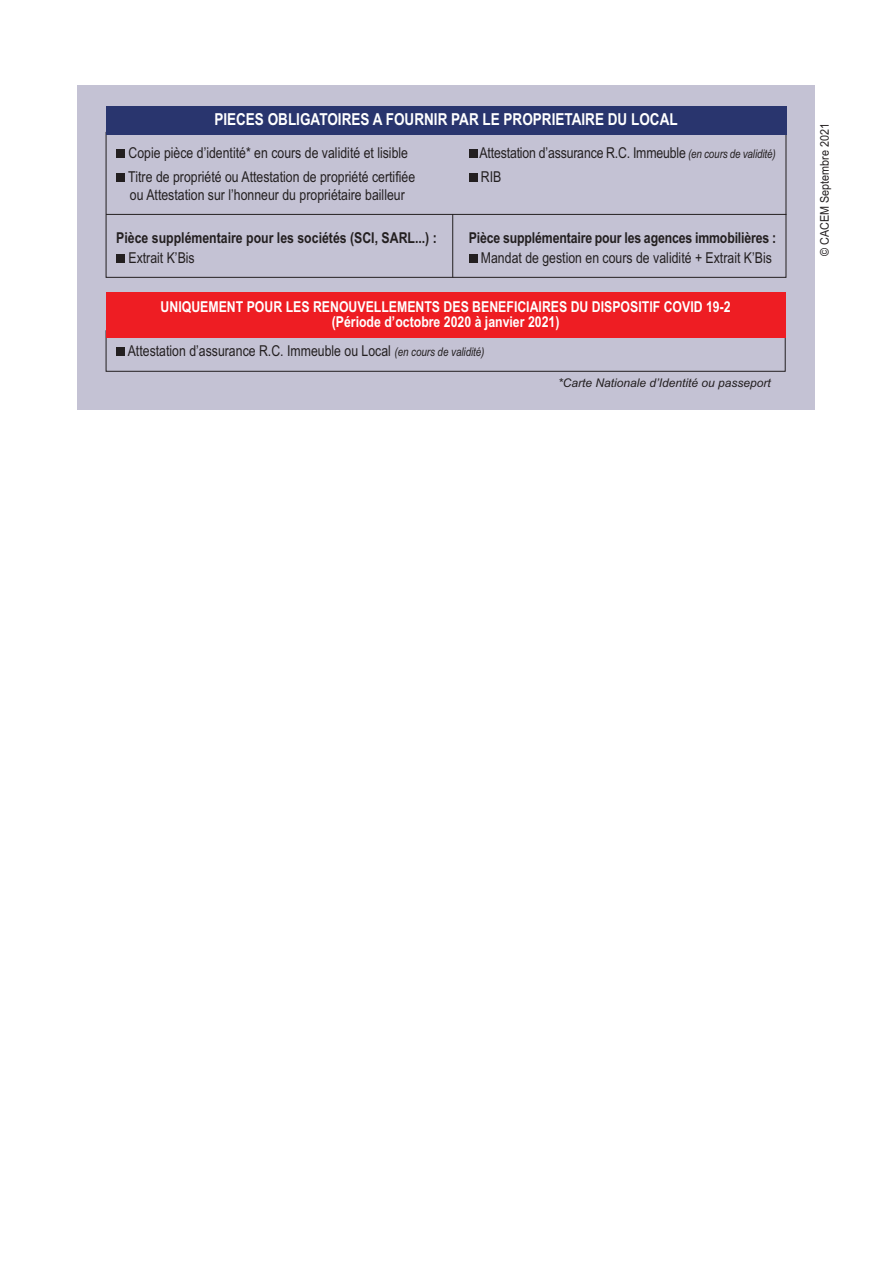
<style>
.page{position:relative;width:893px;height:1263px;background:#fff}
.page>*{position:absolute;margin:0;border:0;box-sizing:border-box;transform-origin:0 0}
.t1{font:700 16.5px "Arial Narrow";color:#fff}
.t2{font:15px "Arial Narrow";color:#231f20}
.t3{font:700 15px/15px "Arial Narrow";color:#fff;text-align:center}
.t4{font:700 15px "Arial Narrow";letter-spacing:-.01em;color:#231f20}
.t5{font:italic 12px "Arial";color:#231f20}
.t6{font:12px "Arial";color:#231f20;scale:.9 1}
.s1{font-style:italic;font-size:12px}
</style>
<div class="page">
<div style="left:77px;top:85px;width:738px;height:324px;background:#c4c2d4"></div>
<div style="left:116px;top:149px;width:9px;height:9px;background:#231f20"></div>
<div style="left:116px;top:254px;width:9px;height:9px;background:#231f20"></div>
<div style="left:469px;top:254px;width:8px;height:9px;background:#231f20"></div>
<div style="left:469px;top:149px;width:8px;height:9px;background:#231f20"></div>
<div style="left:116px;top:173px;width:9px;height:9px;background:#231f20"></div>
<div style="left:469px;top:173px;width:8px;height:9px;background:#231f20"></div>
<div style="left:106px;top:106px;width:680px;height:29px;background:#29356e"></div>
<hr style="left:106px;top:214px;width:680px;height:1px;background:#231f20">
<hr style="left:452px;top:214px;width:1px;height:64px;background:#231f20">
<div style="left:116px;top:348px;width:9px;height:8px;background:#231f20"></div>
<div style="left:106px;top:292px;width:679px;height:45px;background:#ee1d23"></div>
<p class="t1" style="left:214px;top:113px;width:465px">PIECES OBLIGATOIRES A FOURNIR PAR LE PROPRIETAIRE DU LOCAL</p>
<p class="t2" style="left:128px;top:147px;width:281px">Copie pièce d’identité* en cours de validité et lisible</p>
<p class="t2" style="left:479px;top:147px;width:298px">Attestation d’assurance R.C. Immeuble <span class="s1">(en cours de validité)</span></p>
<p class="t2" style="left:128px;top:171px;width:288px">Titre de propriété ou Attestation de propriété certifiée</p>
<p class="t2" style="left:481px;top:171px;width:22px">RIB</p>
<p class="t2" style="left:130px;top:189px;width:276px">ou Attestation sur l’honneur du propriétaire bailleur</p>
<p class="t4" style="left:116px;top:233px;width:322px">Pièce supplémentaire pour les sociétés (SCI, SARL...) :</p>
<p class="t4" style="left:469px;top:233px;width:309px">Pièce supplémentaire pour les agences immobilières :</p>
<p class="t2" style="left:128px;top:252px;width:68px">Extrait K’Bis</p>
<p class="t2" style="left:481px;top:252px;width:292px">Mandat de gestion en cours de validité + Extrait K’Bis</p>
<p class="t3" style="left:161px;top:300px;width:572px">UNIQUEMENT POUR LES RENOUVELLEMENTS DES BENEFICIAIRES DU DISPOSITIF COVID 19-2 (Période d’octobre 2020 à janvier 2021)</p>
<p class="t2" style="left:128px;top:346px;width:358px">Attestation d’assurance R.C. Immeuble ou Local <span class="s1">(en cours de validité)</span></p>
<p class="t5" style="left:558px;top:375px;width:214px">*Carte Nationale d’Identité ou passeport</p>
<p class="t6" style="left:820px;top:256px;width:149px;rotate:-90deg">© CACEM Septembre 2021</p>
</div>
